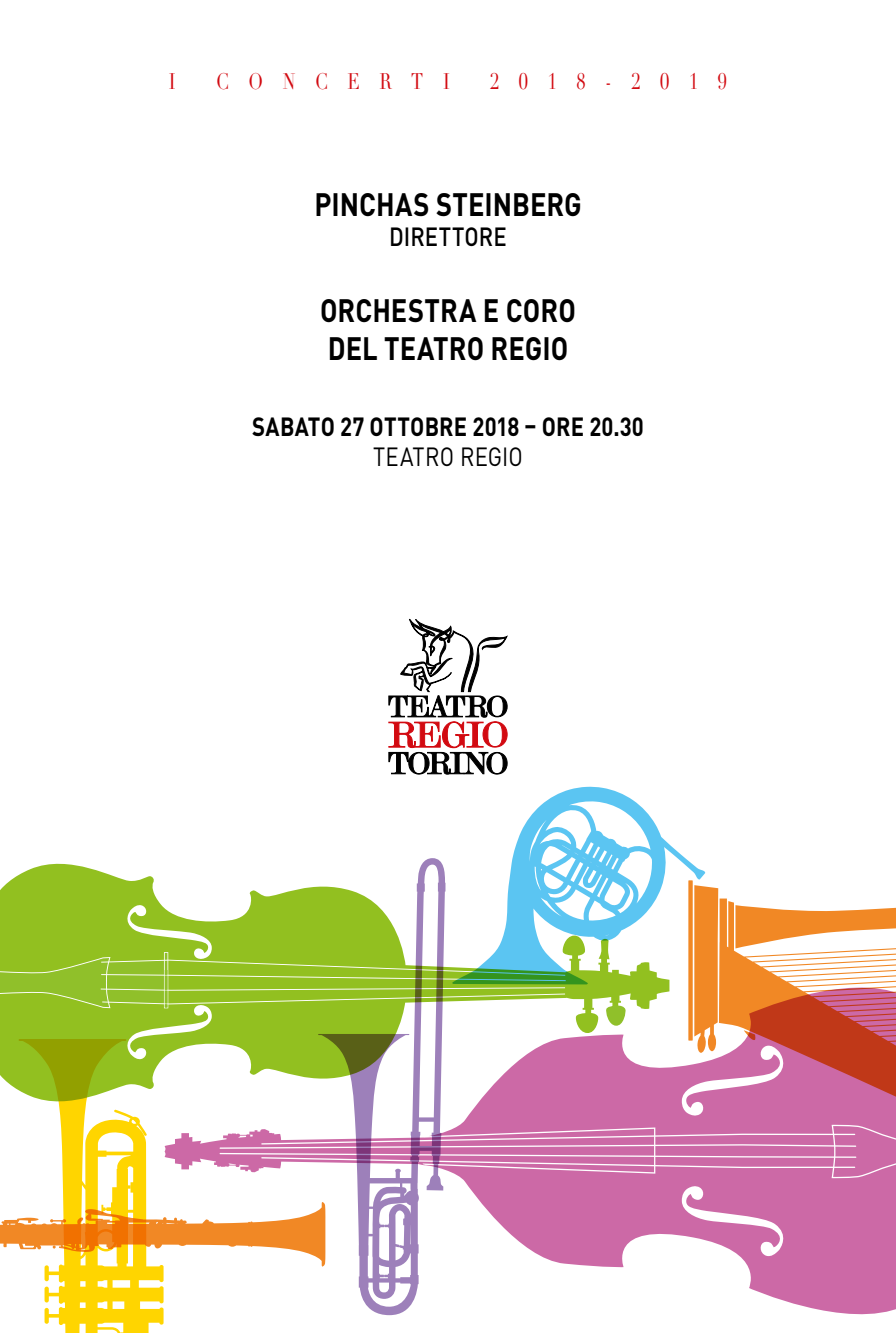
<style>
.page{position:relative;width:896px;height:1333px;background:#fff}
.page>*{position:absolute;margin:0;border:0;box-sizing:border-box;transform-origin:0 0}
.t1{font:700 32px/38.4px "DIN Pro";color:#000;scale:.85 1}
.t2{font:700 26px "DIN Pro";letter-spacing:.005em;color:#000;scale:.85 1}
.t3{font:26px "DIN Pro";letter-spacing:.005em;color:#000;scale:.85 1}
.t4{font:500 26px "DIN Pro";letter-spacing:.005em;color:#000;scale:.85 1}
.t5{font:22px "Didot";letter-spacing:1.115em;color:#d20a11;scale:.8 1}
</style>
<div class="page">
<svg style="left:0;top:863px;width:669px;height:175px;fill:#92c020"></svg>
<svg style="left:0;top:952px;width:167px;height:55px;background:#97c332"></svg>
<svg style="left:445px;top:987px;width:274px;height:141px"></svg>
<svg style="left:445px;top:1128px;width:451px;height:185px;fill:#cc69a6"></svg>
<svg style="left:655px;top:1125px;width:64px;height:51px;background:#d178af"></svg>
<svg style="left:452px;top:786px;width:253px;height:198px"></svg>
<svg style="left:318px;top:858px;width:127px;height:456px"></svg>
<svg style="left:719px;top:898px;width:177px;height:290px"></svg>
<svg style="left:694px;top:885px;width:24px;height:167px;background:#f2933a"></svg>
<div style="left:688px;top:880px;width:5px;height:160px;background:#f18825"></div>
<svg style="left:744px;top:1030px;width:12px;height:11px"></svg>
<svg style="left:0;top:1038px;width:325px;height:295px"></svg>
<svg style="left:388px;top:618px;width:119px;height:156px"></svg>
<p class="t5" style="left:169px;top:68px;width:10px">I</p>
<p class="t5" style="left:216px;top:68px;width:294px">CONCERTI</p>
<p class="t5" style="left:490px;top:68px;width:298px">2018-2019</p>
<p class="t1" style="left:314px;top:184px;width:316px">PINCHAS STEINBERG</p>
<p class="t4" style="left:389px;top:219px;width:140px">DIRETTORE</p>
<p class="t1" style="left:320px;top:290px;width:302px">ORCHESTRA E CORO<br>DEL TEATRO REGIO</p>
<p class="t2" style="left:252px;top:408px;width:462px">SABATO 27 OTTOBRE 2018 – ORE 20.30</p>
<p class="t3" style="left:373px;top:438px;width:178px">TEATRO REGIO</p>
</div>
